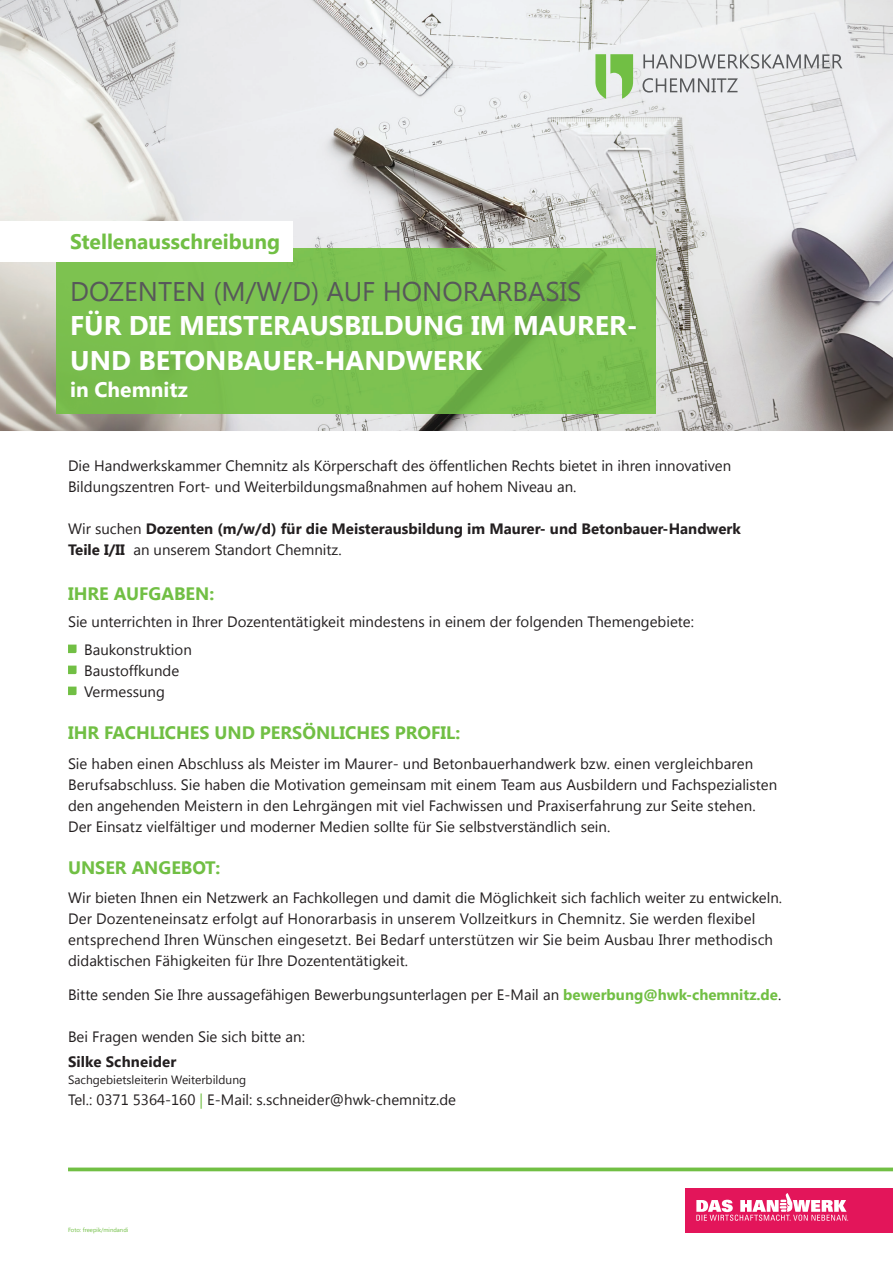
<style>
.page{position:relative;width:893px;height:1263px;background:#fff}
.page>*{position:absolute;margin:0;border:0;box-sizing:border-box;transform-origin:0 0}
.t1{font:700 27px/34px "Lao UI";color:#fff}
.t2{font:27px "Lao UI";color:#57585a}
.t3{font:700 21px "Lao UI";color:#71bf44}
.t4{font:700 21px "Lao UI";color:#fff}
.t5{font:700 18px "Lao UI";color:#71bf44}
.t6{font:15px/21px "Lao UI";color:#231f20}
.t7{font:700 15px/21px "Lao UI";color:#231f20}
.t8{font:12px "Lao UI";color:#231f20}
.t9{font:6px "Lao UI";color:#71bf44}
.s1{font-weight:400}
.s2{font-weight:700;color:#71bf44}
.s3{color:#71bf44}
</style>
<div class="page">
<img style="left:0;top:0;width:893px;height:431px">
<svg style="left:68px;top:645px;width:9px;height:8px"></svg>
<svg style="left:68px;top:666px;width:9px;height:8px"></svg>
<svg style="left:68px;top:687px;width:9px;height:8px"></svg>
<img style="left:56px;top:249px;width:599px;height:165px">
<div style="left:0;top:221px;width:293px;height:40px;background:#fff"></div>
<div style="left:685px;top:1188px;width:208px;height:44px;background:#e3155a"></div>
<svg style="left:696px;top:1193px;width:152px;height:28px"></svg>
<svg style="left:68px;top:1167px;width:825px;height:4px;background:#85c85e"></svg>
<svg style="left:642px;top:78px;width:96px;height:15px"></svg>
<svg style="left:643px;top:54px;width:199px;height:15px;background:#bebfc1"></svg>
<svg style="left:595px;top:54px;width:38px;height:45px;background:#9dcf82"></svg>
<h2 class="t3" style="left:70px;top:227px;width:212px">Stellenausschreibung</h2>
<h1 class="t2" style="left:70px;top:274px;width:513px">DOZENTEN (M/W/D) AUF HONORARBASIS</h1>
<h1 class="t1" style="left:70px;top:308px;width:569px">FÜR DIE MEISTERAUSBILDUNG IM MAURER-<br>UND BETONBAUER-HANDWERK</h1>
<h2 class="t4" style="left:70px;top:375px;width:119px">in Chemnitz</h2>
<p class="t6" style="left:68px;top:455px;width:665px">Die Handwerkskammer Chemnitz als Körperschaft des öffentlichen Rechts bietet in ihren innovativen<br>Bildungszentren Fort- und Weiterbildungsmaßnahmen auf hohem Niveau an.</p>
<p class="t7" style="left:68px;top:518px;width:674px"><span class="s1">Wir suchen</span> Dozenten (m/w/d) für die Meisterausbildung im Maurer- und Betonbauer-Handwerk<br>Teile I/II <span class="s1">an unserem Standort Chemnitz.</span></p>
<p class="t5" style="left:68px;top:582px;width:148px">IHRE AUFGABEN:</p>
<p class="t6" style="left:84px;top:607px;width:611px;line-height:28.2px;text-indent:-16px">Sie unterrichten in Ihrer Dozententätigkeit mindestens in einem der folgenden Themengebiete:<br>Baukonstruktion</p>
<p class="t6" style="left:84px;top:660px;width:97px">Baustoffkunde<br>Vermessung</p>
<p class="t5" style="left:68px;top:721px;width:394px">IHR FACHLICHES UND PERSÖNLICHES PROFIL:</p>
<p class="t6" style="left:68px;top:752px;width:711px">Sie haben einen Abschluss als Meister im Maurer- und Betonbauerhandwerk bzw. einen vergleichbaren Berufsabschluss. Sie haben die Motivation gemeinsam mit einem Team aus Ausbildern und Fachspezialisten den angehenden Meistern in den Lehrgängen mit viel Fachwissen und Praxiserfahrung zur Seite stehen.<br>Der Einsatz vielfältiger und moderner Medien sollte für Sie selbstverständlich sein.</p>
<p class="t5" style="left:68px;top:855px;width:154px">UNSER ANGEBOT:</p>
<p class="t6" style="left:68px;top:887px;width:716px">Wir bieten Ihnen ein Netzwerk an Fachkollegen und damit die Möglichkeit sich fachlich weiter zu entwickeln.<br>Der Dozenteneinsatz erfolgt auf Honorarbasis in unserem Vollzeitkurs in Chemnitz. Sie werden flexibel entsprechend Ihren Wünschen eingesetzt. Bei Bedarf unterstützen wir Sie beim Ausbau Ihrer methodisch didaktischen Fähigkeiten für Ihre Dozententätigkeit.</p>
<p class="t6" style="left:68px;top:983px;width:715px">Bitte senden Sie Ihre aussagefähigen Bewerbungsunterlagen per E-Mail an <span class="s2">bewerbung@hwk-chemnitz.de</span>.</p>
<p class="t6" style="left:68px;top:1025px;width:238px">Bei Fragen wenden Sie sich bitte an:</p>
<p class="t7" style="left:68px;top:1051px;width:110px">Silke Schneider</p>
<p class="t8" style="left:68px;top:1072px;width:180px">Sachgebietsleiterin Weiterbildung</p>
<p class="t6" style="left:68px;top:1089px;width:390px">Tel.: 0371 5364-160 <span class="s3">|</span> E-Mail: s.schneider@hwk-chemnitz.de</p>
<p class="t9" style="left:68px;top:1226px;width:62px">Foto: freepik/mindandi</p>
</div>
